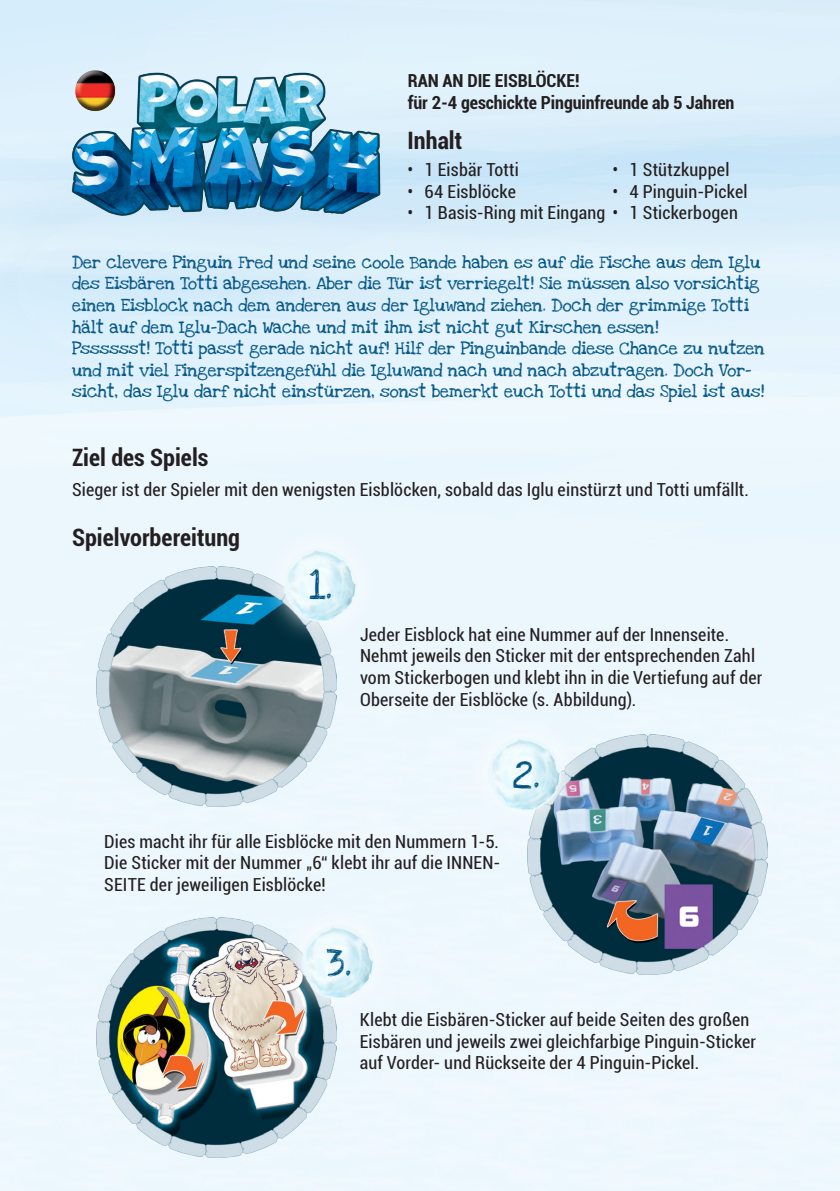
<style>
.page{position:relative;width:840px;height:1191px;background:#fff}
.page>*{position:absolute;margin:0;border:0;box-sizing:border-box;transform-origin:0 0}
.t1{font:40px "Love Ya Like A Sister";color:#015484}
.t2{font:700 condensed 24px "Roboto";letter-spacing:.005em;color:#231f20}
.t3{font:condensed 18px/21.6px "Roboto";letter-spacing:.01em;color:#231f20}
.t4{font:18px/21.6px "Love Ya Like A Sister";letter-spacing:-.005em;color:#015484}
.t5{font:700 condensed 18px/21.6px "Roboto";letter-spacing:-.005em;color:#231f20}
</style>
<div class="page">
<img style="left:49px;top:61px;width:348px;height:175px">
<img style="left:96px;top:566px;width:240px;height:240px">
<img style="left:527px;top:734px;width:240px;height:240px">
<img style="left:96px;top:917px;width:240px;height:240px">
<svg style="left:260px;top:524px;width:121px;height:121px;background:#bdd2db"></svg>
<img style="left:281px;top:546px;width:78px;height:78px">
<svg style="left:463px;top:713px;width:121px;height:121px;fill:#edf7fd"></svg>
<img style="left:484px;top:734px;width:79px;height:79px">
<svg style="left:277px;top:900px;width:121px;height:122px;fill:#edf7fd"></svg>
<img style="left:298px;top:922px;width:78px;height:79px">
<p class="t5" style="left:408px;top:69px;width:328px">RAN AN DIE EISBLÖCKE!<br>für 2-4 geschickte Pinguinfreunde ab 5 Jahren</p>
<h2 class="t2" style="left:407px;top:123px;width:56px">Inhalt</h2>
<p class="t3" style="left:407px;top:158px;width:113px">• 1 Eisbär Totti</p>
<p class="t3" style="left:407px;top:180px;width:110px">• 64 Eisblöcke</p>
<p class="t3" style="left:407px;top:201px;width:332px">• 1 Basis-Ring mit Eingang • 1 Stickerbogen</p>
<p class="t3" style="left:612px;top:158px;width:118px">• 1 Stützkuppel</p>
<p class="t3" style="left:612px;top:180px;width:137px">• 4 Pinguin-Pickel</p>
<p class="t4" style="left:72px;top:252px;width:693px">Der clevere Pinguin Fred und seine coole Bande haben es auf die Fische aus dem Iglu des Eisbären Totti abgesehen. Aber die Tür ist verriegelt! Sie müssen also vorsichtig einen Eisblock nach dem anderen aus der Igluwand ziehen. Doch der grimmige Totti hält auf dem Iglu-Dach Wache und mit ihm ist nicht gut Kirschen essen!<br>Psssssst! Totti passt gerade nicht auf! Hilf der Pinguinbande diese Chance zu nutzen und mit viel Fingerspitzengefühl die Igluwand nach und nach abzutragen. Doch Vor&shy;sicht, das Iglu darf nicht einstürzen, sonst bemerkt euch Totti und das Spiel ist aus!</p>
<h2 class="t2" style="left:72px;top:440px;width:138px">Ziel des Spiels</h2>
<p class="t3" style="left:72px;top:478px;width:678px">Sieger ist der Spieler mit den wenigsten Eisblöcken, sobald das Iglu einstürzt und Totti umfällt.</p>
<h2 class="t2" style="left:72px;top:521px;width:169px">Spielvorbereitung</h2>
<h1 class="t1" style="left:309px;top:562px;width:25px">1.</h1>
<p class="t3" style="left:360px;top:623px;width:404px">Jeder Eisblock hat eine Nummer auf der Innenseite.<br>Nehmt jeweils den Sticker mit der entsprechenden Zahl vom Stickerbogen und klebt ihn in die Vertiefung auf der Oberseite der Eisblöcke (s. Abbildung).</p>
<h1 class="t1" style="left:512px;top:751px;width:29px">2.</h1>
<p class="t3" style="left:104px;top:829px;width:397px;text-align:justify">Dies macht ihr für alle Eisblöcke mit den Nummern 1-5.<br>Die Sticker mit der Nummer „6“ klebt ihr auf die INNEN-SEITE der jeweiligen Eisblöcke!</p>
<h1 class="t1" style="left:326px;top:939px;width:28px">3.</h1>
<p class="t3" style="left:359px;top:1008px;width:397px">Klebt die Eisbären-Sticker auf beide Seiten des großen<br>Eisbären und jeweils zwei gleichfarbige Pinguin-Sticker auf Vorder- und Rückseite der 4 Pinguin-Pickel.</p>
</div>
